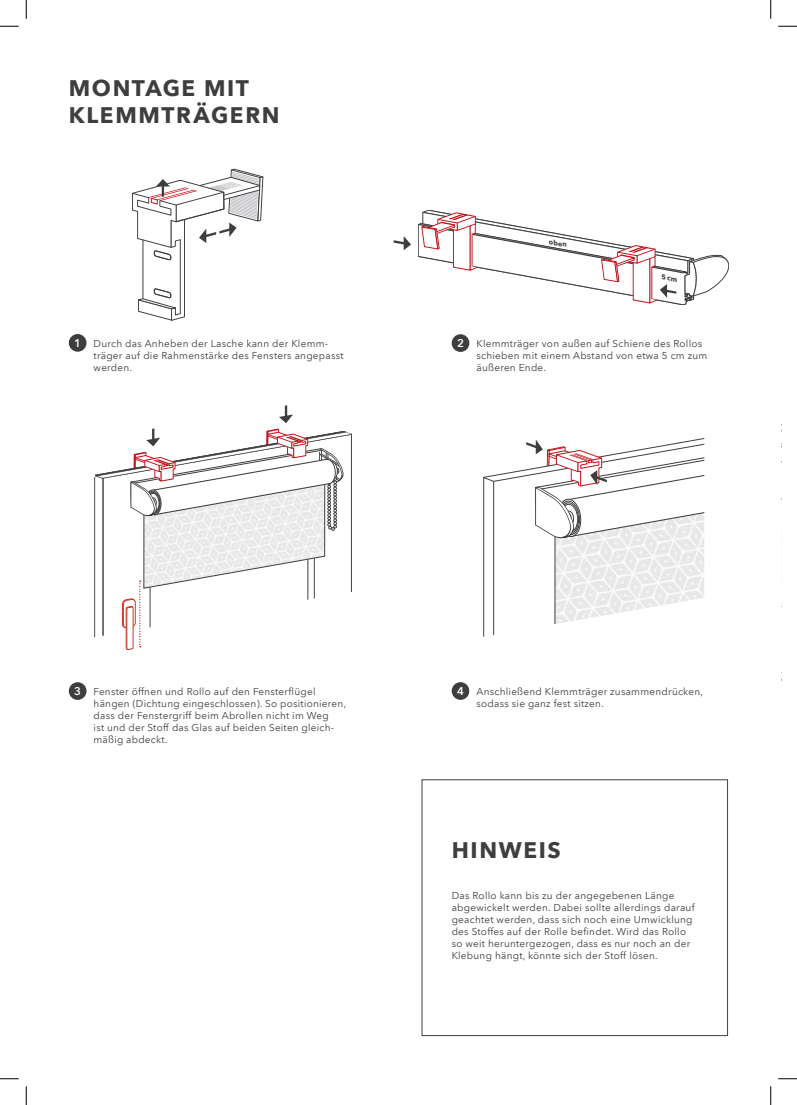
<style>
.page{position:relative;width:797px;height:1105px;background:#fff}
.page>*{position:absolute;margin:0;border:0;box-sizing:border-box;transform-origin:0 0}
.t1{font:700 22.5px/27px "Avenir Next LT Pro";letter-spacing:.07em;color:#3e3e3f}
.t2{font:600 11.25px "Avenir Next LT Pro";color:#fff}
.t3{font:10px/12px "Avenir Next LT Pro";letter-spacing:.025em;color:#3e3e3f}
.t4{font:italic 700 7.12px "Avenir Next LT Pro";color:#3e3e3f}
</style>
<div class="page">
<div style="left:69px;top:334px;width:17px;height:18px;background:#3e3e3f;border-radius:50%"></div>
<div style="left:451px;top:334px;width:18px;height:18px;background:#3e3e3f;border-radius:50%"></div>
<div style="left:69px;top:682px;width:17px;height:18px;background:#3e3e3f;border-radius:50%"></div>
<div style="left:451px;top:682px;width:18px;height:18px;background:#3e3e3f;border-radius:50%"></div>
<div style="left:421px;top:779px;width:307px;height:257px;border:1px solid #3e3e3f"></div>
<svg style="left:132px;top:168px;width:132px;height:153px"></svg>
<hr style="left:143px;top:240px;width:1px;height:59px;background:#3e3e3f">
<svg style="left:483px;top:477px;width:11px;height:5px"></svg>
<svg style="left:94px;top:405px;width:258px;height:245px"></svg>
<svg style="left:524px;top:438px;width:181px;height:187px"></svg>
<svg style="left:0;top:25px;width:19px;height:2px"></svg>
<svg style="left:778px;top:25px;width:19px;height:2px"></svg>
<svg style="left:0;top:1078px;width:19px;height:1px"></svg>
<svg style="left:778px;top:1078px;width:19px;height:1px"></svg>
<svg style="left:25px;top:0;width:2px;height:19px"></svg>
<svg style="left:25px;top:1086px;width:2px;height:19px"></svg>
<svg style="left:770px;top:0;width:1px;height:19px"></svg>
<svg style="left:770px;top:1086px;width:1px;height:19px"></svg>
<svg style="left:393px;top:210px;width:336px;height:95px"></svg>
<h1 class="t1" style="left:69px;top:75px;width:151px">MONTAGE MIT<br>KLEMMTR</h1>
<h1 class="t1" style="left:194px;top:102px;width:88px">ÄGERN</h1>
<p class="t4" style="left:550px;top:237px;width:21px;rotate:10deg">oben</p>
<p class="t2" style="left:74px;top:336px;width:8px">1</p>
<p class="t2" style="left:457px;top:336px;width:8px">2</p>
<p class="t3" style="left:94px;top:338px;width:251px">Durch das Anheben der Lasche kann der Klemm&shy;träger auf die Rahmenstärke des Fensters angepasst werden.</p>
<p class="t3" style="left:476px;top:338px;width:232px">Klemmträger von außen auf Schiene des Rollos schieben mit einem Abstand von etwa 5 cm zum äußeren Ende.</p>
<p class="t2" style="left:74px;top:684px;width:8px">3</p>
<p class="t3" style="left:94px;top:686px;width:254px">Fenster öffnen und Rollo auf den Fensterflügel hängen (Dichtung eingeschlossen). So positionieren, dass der Fenstergriff beim Abrollen nicht im Weg<br>ist und der Stoff das Glas auf beiden Seiten gleich&shy;mäßig abdeckt.</p>
<p class="t2" style="left:457px;top:684px;width:8px">4</p>
<p class="t3" style="left:476px;top:686px;width:228px">Anschließend Klemmträger zusammendrücken, sodass sie ganz fest sitzen.</p>
<h1 class="t1" style="left:451px;top:836px;width:111px">HINWEIS</h1>
<p class="t3" style="left:451px;top:890px;width:244px">Das Rollo kann bis zu der angegebenen Länge abgewickelt werden. Dabei sollte allerdings darauf geachtet werden, dass sich noch eine Umwicklung des Stoffes auf der Rolle befindet. Wird das Rollo so weit heruntergezogen, dass es nur noch an der Klebung hängt, könnte sich der Stoff lösen.</p>
</div>
